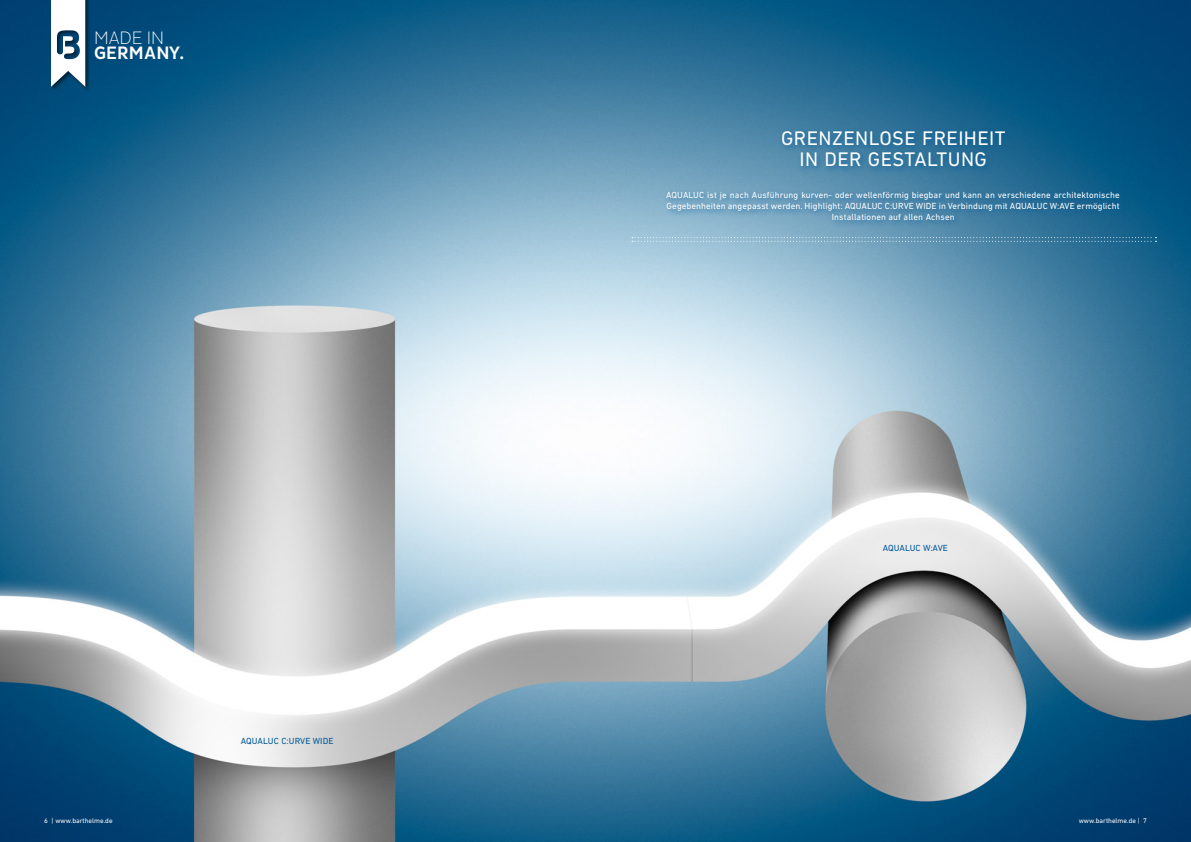
<style>
.page{position:relative;width:1191px;height:842px;background:#fff}
.page>*{position:absolute;margin:0;border:0;box-sizing:border-box;transform-origin:0 0}
.t1{font:20px/21px "DIN Next LT Pro";letter-spacing:.025em;color:#fff;text-align:center}
.t2{font:500 18.3px "Pluto Sans Cond";letter-spacing:.02em;color:#fff}
.t3{font:300 18.3px "Pluto Sans Cond Ex";color:#fff}
.t4{font:9px/11px "DIN Next LT Pro";letter-spacing:.01em;color:#fff;text-align:center}
.t5{font:9px "DIN Next LT Pro";letter-spacing:.01em;color:#00599a}
.t6{font:7px "DIN Next LT Pro";color:#fff}
</style>
<div class="page">
<img style="left:0;top:0;width:1191px;height:842px">
<div style="left:778px;top:128px;width:234px;height:47px;background:#00599a;opacity:.75"></div>
<div style="left:662px;top:188px;width:464px;height:39px;background:#00599a;opacity:.75"></div>
<svg style="left:632px;top:237px;width:524px;height:5px;background:#73a2bc"></svg>
<div style="left:50px;top:0;width:41px;height:92px;background:#000;opacity:.5"></div>
<svg style="left:51px;top:0;width:34px;height:87px"></svg>
<h2 class="t3" style="left:94px;top:27px;width:71px">MADE IN</h2>
<h2 class="t2" style="left:94px;top:42px;width:91px">GERMANY.</h2>
<p class="t5" style="left:241px;top:736px;width:94px">AQUALUC C:URVE WIDE</p>
<h1 class="t1" style="left:781px;top:128px;width:226px">GRENZENLOSE FREIHEIT<br>IN DER GESTALTUNG</h1>
<p class="t4" style="left:666px;top:189px;width:455px">AQUALUC ist je nach Ausführung kurven- oder wellenförmig biegbar und kann an verschiedene architektonische<br>Gegebenheiten angepasst werden. Highlight: AQUALUC C:URVE WIDE in Verbindung mit AQUALUC W:AVE ermöglicht<br>Installationen auf allen Achsen</p>
<p class="t5" style="left:882px;top:543px;width:67px">AQUALUC W:AVE</p>
<p class="t6" style="left:44px;top:817px;width:70px">6 | www.barthelme.de</p>
<p class="t6" style="left:1078px;top:817px;width:70px">www.barthelme.de | 7</p>
</div>
